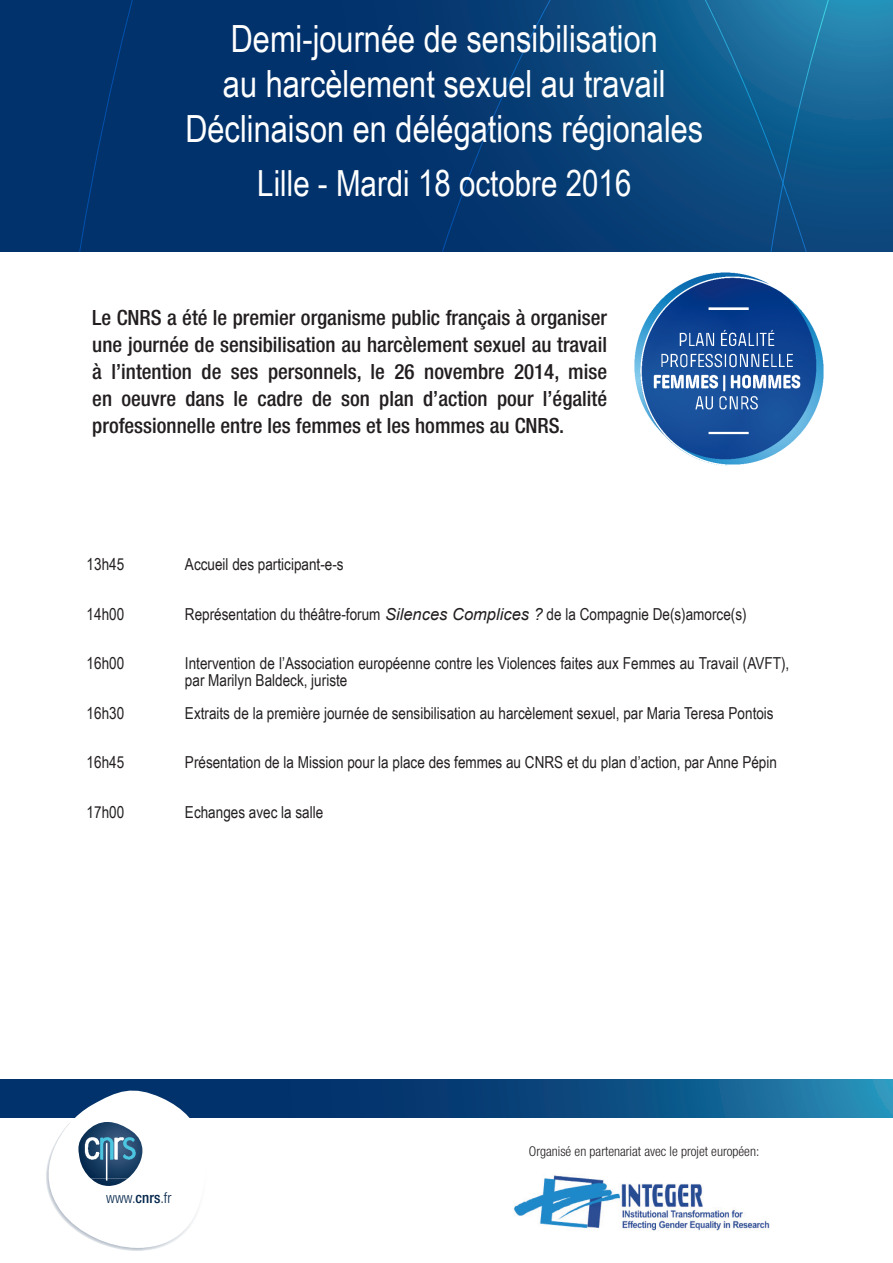
<style>
.page{position:relative;width:893px;height:1263px;background:#fff}
.page>*{position:absolute;margin:0;border:0;box-sizing:border-box;transform-origin:0 0}
.t1{font:37.5px "Arial Narrow";color:#fff}
.t2{font:36px "Arial Narrow";color:#fff}
.Titre_B{font:500 condensed 21px/27px "Helvetica Neue LT Std";color:#231f20;text-align:justify}
.t3{font:16.5px/16.5px "Arial Narrow";color:#231f20}
.t4{font:300 condensed 14.85px "Helvetica Neue LT Std";color:#04264b}
.t5{font:300 condensed 13.5px "Helvetica Neue LT Std";color:#231f20}
.s1{font-family:"Arial";font-style:italic}
.s2{font-weight:500}
</style>
<div class="page">
<svg style="left:0;top:1079px;width:893px;height:38px;background:#0c4c80"></svg>
<div style="left:0;top:0;width:893px;height:252px;background:#01326b"></div>
<svg style="left:807px;top:0;width:86px;height:252px;background:#166495"></svg>
<svg style="left:442px;top:0;width:71px;height:252px"></svg>
<svg style="left:513px;top:0;width:294px;height:252px"></svg>
<svg style="left:79px;top:0;width:54px;height:252px"></svg>
<img style="left:513px;top:1175px;width:257px;height:56px">
<img style="left:634px;top:272px;width:190px;height:193px">
<img style="left:116px;top:1248px;width:41px;height:3px">
<svg style="left:45px;top:1089px;width:160px;height:159px"></svg>
<img style="left:78px;top:1122px;width:64px;height:56px">
<img style="left:91px;top:1178px;width:37px;height:8px">
<p class="t1" style="left:231px;top:11px;width:429px">Demi-journée de sensibilisation</p>
<p class="t1" style="left:223px;top:56px;width:444px">au harcèlement sexuel au travail</p>
<p class="t1" style="left:185px;top:101px;width:519px">Déclinaison en délégations régionales</p>
<p class="t2" style="left:257px;top:157px;width:376px">Lille - Mardi 18 octobre 2016</p>
<p class="Titre_B" style="left:92px;top:304px;width:516px">Le CNRS a été le premier organisme public français à organiser une journée de sensibilisation au harcèlement sexuel au travail à l’intention de ses personnels, le 26 novembre 2014, mise en oeuvre dans le cadre de son plan d’action pour l’égalité professionnelle entre les femmes et les hommes au CNRS.</p>
<p class="t3" style="left:87px;top:555px;width:39px">13h45</p>
<p class="t3" style="left:87px;top:605px;width:39px">14h00</p>
<p class="t3" style="left:87px;top:654px;width:39px">16h00</p>
<p class="t3" style="left:87px;top:704px;width:39px">16h30</p>
<p class="t3" style="left:87px;top:753px;width:39px">16h45</p>
<p class="t3" style="left:87px;top:803px;width:39px">17h00</p>
<p class="t3" style="left:185px;top:555px;width:160px">Accueil des participant-e-s</p>
<p class="t3" style="left:185px;top:605px;width:563px">Représentation du théâtre-forum <span class="s1">Silences Complices ?</span> de la Compagnie De(s)amorce(s)</p>
<p class="t3" style="left:185px;top:654px;width:606px">Intervention de l’Association européenne contre les Violences faites aux Femmes au Travail (AVFT), par Marilyn Baldeck, juriste</p>
<p class="t3" style="left:185px;top:704px;width:590px">Extraits de la première journée de sensibilisation au harcèlement sexuel, par Maria Teresa Pontois</p>
<p class="t3" style="left:185px;top:753px;width:593px">Présentation de la Mission pour la place des femmes au CNRS et du plan d’action, par Anne Pépin</p>
<p class="t3" style="left:185px;top:803px;width:140px">Echanges avec la salle</p>
<p class="t4" style="left:106px;top:1189px;width:67px">www.<span class="s2">cnrs</span>.fr</p>
<p class="t5" style="left:529px;top:1143px;width:232px">Organisé en partenariat avec le projet européen:</p>
</div>
